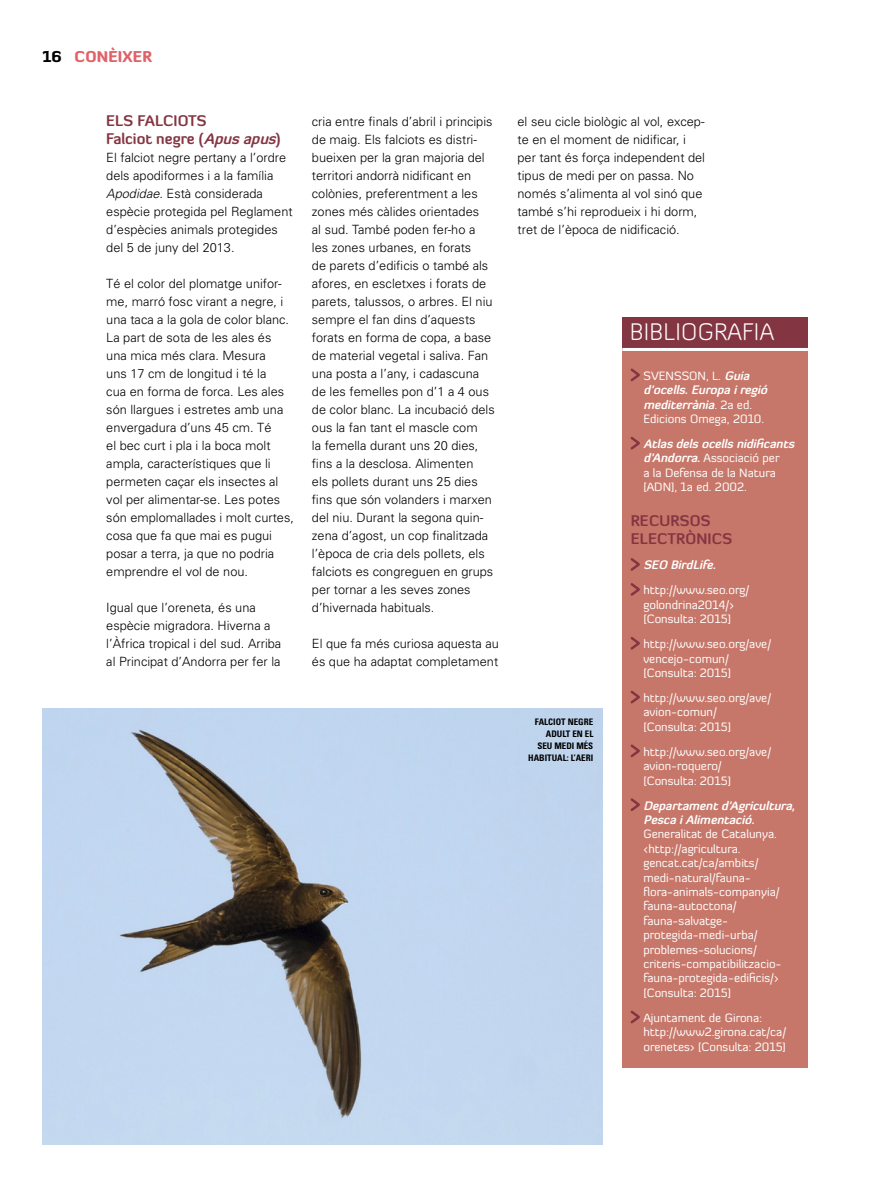
<style>
.page{position:relative;width:893px;height:1191px;background:#fff}
.page>*{position:absolute;margin:0;border:0;box-sizing:border-box;transform-origin:0 0}
.t1{font:300 24px "Diavlo";letter-spacing:.01em;color:#fff}
.t2{font:700 15px/18px "Diavlo";letter-spacing:.01em;color:#843542;text-align:center}
.t3{font:900 15px "Diavlo";letter-spacing:.01em;color:#e16168}
.t4{font:300 12.75px/18px "Univers";color:#000}
.t5{font:12px/14.4px "Diavlo";color:#fff}
.t6{font:italic 700 12px/14.4px "Diavlo";color:#fff}
.t7{font:700 condensed 9px/12px "Univers";color:#000;text-align:right}
.s1{color:#000}
.s2{font-style:italic}
.s3{font-weight:400;font-style:normal}
.s4{font-weight:700;font-style:italic}
</style>
<div class="page">
<img style="left:43px;top:708px;width:559px;height:436px">
<div style="left:622px;top:325px;width:186px;height:742px;background:#c77769"></div>
<div style="left:622px;top:317px;width:186px;height:32px;background:#843542"></div>
<hr style="left:622px;top:348px;width:186px;height:3px;background:#fff">
<svg style="left:630px;top:368px;width:10px;height:14px"></svg>
<svg style="left:630px;top:437px;width:10px;height:13px"></svg>
<svg style="left:630px;top:558px;width:10px;height:13px"></svg>
<svg style="left:630px;top:583px;width:10px;height:13px"></svg>
<svg style="left:630px;top:637px;width:10px;height:13px"></svg>
<svg style="left:630px;top:690px;width:10px;height:14px"></svg>
<svg style="left:630px;top:744px;width:10px;height:14px"></svg>
<svg style="left:630px;top:798px;width:10px;height:13px"></svg>
<svg style="left:630px;top:1010px;width:10px;height:14px"></svg>
<p class="t3" style="left:43px;top:47px;width:111px"><span class="s1">16</span> CONÈIXER</p>
<p class="t2" style="left:106px;top:111px;width:40px">EL S FALCI</p>
<p class="t2" style="left:106px;top:111px;width:176px">OTS<br>FALCIOT NEGRE (<span class="s2">Apusapus</span>)</p>
<p class="t4" style="left:106px;top:148px;width:188px">El falciot negre pertany a l’ordre dels apodiformes i a la família<br><span class="s2">Apodidae</span>. Està considerada espècie protegida pel Reglament d’espècies animals protegides del 5 de juny del 2013.</p>
<p class="t4" style="left:106px;top:275px;width:189px">Té el color del plomatge unifor&shy;me, marró fosc virant a negre, i una taca a la gola de color blanc.<br>La part de sota de les ales és una mica més clara. Mesura<br>uns 17 cm de longitud i té la<br>cua en forma de forca. Les ales són llargues i estretes amb una envergadura d’uns 45 cm. Té<br>el bec curt i pla i la boca molt ampla, característiques que li permeten caçar els insectes al vol per alimentar-se. Les potes són emplomallades i molt curtes, cosa que fa que mai es pugui posar a terra, ja que no podria emprendre el vol de nou.</p>
<p class="t4" style="left:106px;top:599px;width:176px">Igual que l’oreneta, és una espècie migradora. Hiverna a l’Àfrica tropical i del sud. Arriba al Principat d’Andorra per fer la</p>
<p class="t4" style="left:312px;top:113px;width:184px">cria entre finals d’abril i principis de maig. Els falciots es distri&shy;bueixen per la gran majoria del territori andorrà nidificant en colònies, preferentment a les zones més càlides orientades<br>al sud. També poden fer-ho a les zones urbanes, en forats<br>de parets d’edificis o també als afores, en escletxes i forats de parets, talussos, o arbres. El niu sempre el fan dins d’aquests forats en forma de copa, a base de material vegetal i saliva. Fan una posta a l’any, i cadascuna de les femelles pon d’1 a 4 ous de color blanc. La incubació dels ous la fan tant el mascle com<br>la femella durant uns 20 dies, fins a la desclosa. Alimenten<br>els pollets durant uns 25 dies fins que són volanders i marxen del niu. Durant la segona quin&shy;zena d’agost, un cop finalitzada l’època de cria dels pollets, els falciots es congreguen en grups per tornar a les seves zones d’hivernada habituals.</p>
<p class="t4" style="left:312px;top:635px;width:189px">El que fa més curiosa aquesta au és que ha adaptat completament</p>
<p class="t4" style="left:517px;top:113px;width:189px">el seu cicle biològic al vol, excep&shy;te en el moment de nidificar, i per tant és força independent del tipus de medi per on passa. No només s’alimenta al vol sinó que també s’hi reprodueix i hi dorm, tret de l’època de nidificació.</p>
<p class="t7" style="left:528px;top:716px;width:67px">FALCIOT NEGRE<br>ADULT EN EL<br>SEU MEDI MÉS<br>HABITUAL: L’AERI</p>
<p class="t1" style="left:630px;top:317px;width:146px">BIBLIOGRAFIA</p>
<p class="t6" style="left:643px;top:368px;width:129px"><span class="s3">SVENSSON, L.</span> Guia d’ocells.Europa iregió mediterrània<span class="s3">. 2 a e d .<br>Edicions Omega, 2010.</span></p>
<p class="t5" style="left:643px;top:436px;width:156px"><span class="s4">Atlasdelsocellsnidificants d’Andorra.</span>Associació per<br>a la Defensa de la Natura [ADN], 1a ed. 2002.</p>
<p class="t2" style="left:631px;top:511px;width:103px;text-align:left">RECU RSOS<br>ELECTRÒNICS</p>
<p class="t6" style="left:640px;top:557px;width:9px">SEO</p>
<p class="t5" style="left:643px;top:552px;width:107px;line-height:25px;text-align:center"><span class="s4">BirdLife. </span>http://www.seo.org/</p>
<p class="t5" style="left:643px;top:597px;width:92px">golondrina2014/&gt; [Consulta: 2015]</p>
<p class="t5" style="left:643px;top:636px;width:129px">http://www.seo.org/ave/ vencejo-comun/ [Consulta: 2015]</p>
<p class="t5" style="left:643px;top:690px;width:129px">http://www.seo.org/ave/ avion-comun/ [Consulta: 2015]</p>
<p class="t5" style="left:643px;top:744px;width:129px">http://www.seo.org/ave/ avion-roquero/ [Consulta: 2015]</p>
<p class="t5" style="left:643px;top:798px;width:156px"><span class="s4">Departamentd’Agricultura,<br>Pesca iAlimentació.<br></span>Generalitat de Catalunya. &lt;http://agricultura. gencat.cat/ca/ambits/ medi-natural/fauna&shy;flora-animals-companyia/ fauna-autoctona/ fauna-salvatge&shy;protegida-medi-urba/ problemes-solucions/ criteris-compatibilitzacio&shy;fauna-protegida-edificis/&gt; [Consulta: 2015]</p>
<p class="t5" style="left:643px;top:1010px;width:144px">Ajuntament de Girona: http://www2.girona.cat/ca/ orenetes&gt; [Consulta: 2015]</p>
</div>
